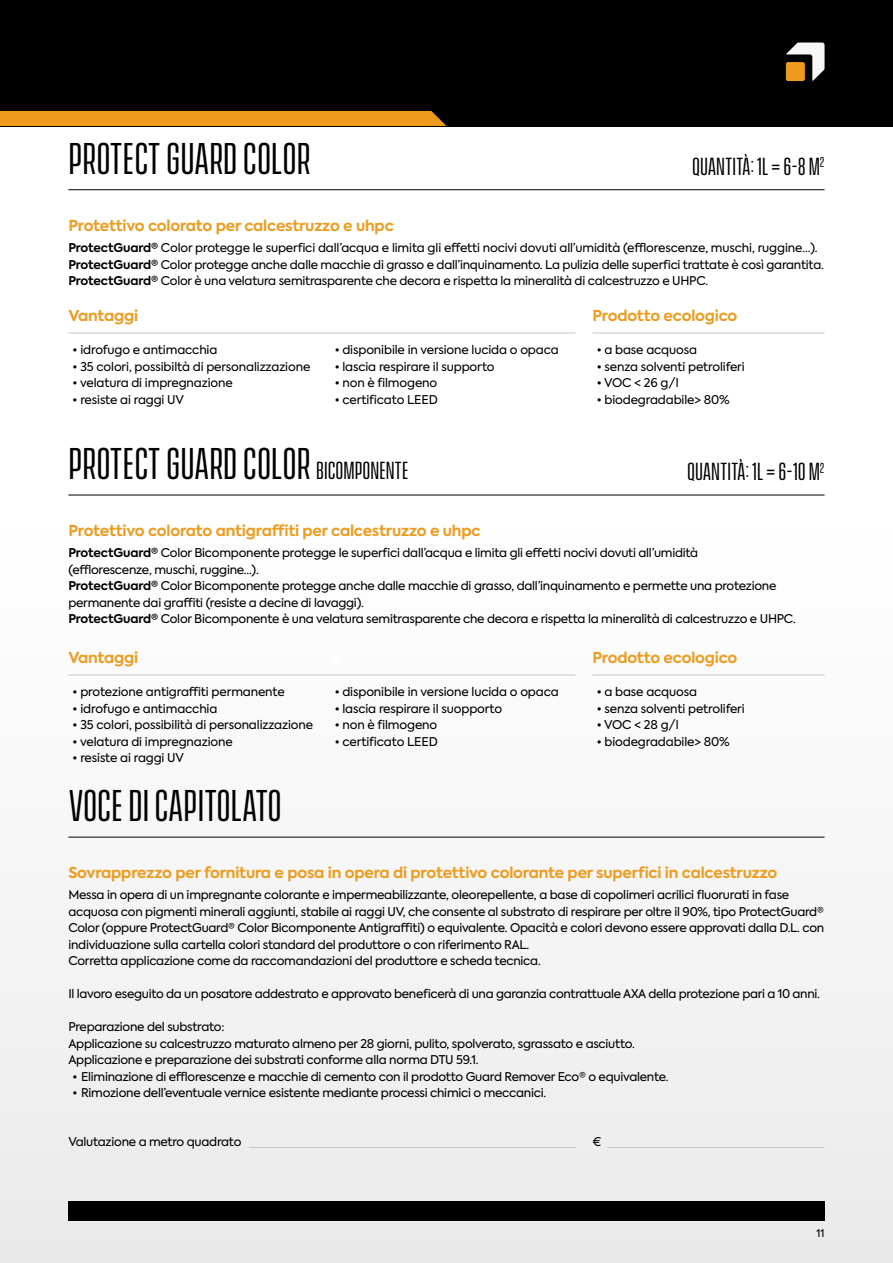
<style>
.page{position:relative;width:893px;height:1263px;background:#fff}
.page>*{position:absolute;margin:0;border:0;box-sizing:border-box;transform-origin:0 0}
.t1{font:40.5px "Vanguard CF";color:#000}
.t2{font:22.5px "Vanguard CF";color:#000}
.t3{font:700 15px "Axiforma";letter-spacing:-.01em;color:#ee9b1d}
.t4{font:12px/16.5px "Axiforma";letter-spacing:-.02em;color:#000}
.t5{font:10.5px "Axiforma";color:#000}
.s1{font-weight:700}
.s2{font-size:22.5px}
</style>
<div class="page">
<div style="left:0;top:525px;width:893px;height:738px;background:#f5f5f5"></div>
<div style="left:0;top:0;width:893px;height:126px;background:#000"></div>
<div style="left:0;top:111px;width:446px;height:15px;background:#ee9b1d"></div>
<div style="left:68px;top:1201px;width:756px;height:19px;background:#000"></div>
<hr style="left:68px;top:189px;width:756px;height:1px;background:#000">
<hr style="left:68px;top:495px;width:756px;height:1px;background:#000">
<hr style="left:68px;top:333px;width:507px;height:1px;background:#c6c6c6">
<hr style="left:68px;top:675px;width:507px;height:1px;background:#c6c6c6">
<hr style="left:249px;top:1147px;width:326px;height:1px;background:#c6c6c6">
<hr style="left:608px;top:1147px;width:216px;height:1px;background:#c6c6c6">
<hr style="left:592px;top:333px;width:233px;height:1px;background:#c6c6c6">
<hr style="left:592px;top:675px;width:233px;height:1px;background:#c6c6c6">
<hr style="left:68px;top:837px;width:756px;height:1px;background:#000">
<svg style="left:786px;top:43px;width:38px;height:38px"></svg>
<h1 class="t1" style="left:68px;top:136px;width:244px">PROTECT GUARD COLOR</h1>
<h2 class="t2" style="left:692px;top:154px;width:134px">QUANTITÀ: 1L = 6-8 M<sup>2</sup></h2>
<p class="t3" style="left:68px;top:215px;width:327px">Protettivo colorato per calcestruzzo e uhpc</p>
<p class="t4" style="left:68px;top:240px;width:757px"><span class="s1">ProtectGuard®</span> Color protegge le superfici dall’acqua e limita gli effetti nocivi dovuti all’umidità (efflorescenze, muschi, ruggine...).<br><span class="s1">ProtectGuard®</span> Color protegge anche dalle macchie di grasso e dall’inquinamento. La pulizia delle superfici trattate è così garantita.<br><span class="s1">ProtectGuard®</span> Color è una velatura semitrasparente che decora e rispetta la mineralità di calcestruzzo e UHPC.</p>
<p class="t3" style="left:68px;top:305px;width:71px">Vantaggi</p>
<p class="t4" style="left:73px;top:342px;width:146px">• idrofugo e antimacchia</p>
<p class="t4" style="left:73px;top:358px;width:239px">• 35 colori, possibiltà di personalizzazione</p>
<p class="t4" style="left:73px;top:375px;width:162px">• velatura di impregnazione</p>
<p class="t4" style="left:73px;top:391px;width:113px">• resiste ai raggi UV</p>
<p class="t4" style="left:335px;top:342px;width:226px">• disponibile in versione lucida o opaca</p>
<p class="t4" style="left:335px;top:358px;width:161px">• lascia respirare il supporto</p>
<p class="t4" style="left:335px;top:375px;width:104px">• non è filmogeno</p>
<p class="t4" style="left:335px;top:391px;width:105px">• certificato LEED</p>
<h1 class="t1" style="left:68px;top:441px;width:342px">PROTECT GUARD COLOR <span class="s2">BICOMPONENTE</span></h1>
<p class="t3" style="left:592px;top:305px;width:146px">Prodotto ecologico</p>
<p class="t4" style="left:597px;top:342px;width:102px">• a base acquosa</p>
<p class="t4" style="left:597px;top:358px;width:150px">• senza solventi petroliferi</p>
<p class="t4" style="left:597px;top:375px;width:83px">• VOC &lt; 26 g/l</p>
<p class="t4" style="left:597px;top:391px;width:134px">• biodegradabile&gt; 80%</p>
<h2 class="t2" style="left:687px;top:459px;width:139px">QUANTITÀ: 1L = 6-10 M<sup>2</sup></h2>
<p class="t3" style="left:68px;top:521px;width:414px">Protettivo colorato antigraffiti per calcestruzzo e uhpc</p>
<p class="t4" style="left:68px;top:545px;width:729px"><span class="s1">ProtectGuard®</span> Color Bicomponente protegge le superfici dall’acqua e limita gli effetti nocivi dovuti all’umidità<br>(efflorescenze, muschi, ruggine...).<br><span class="s1">ProtectGuard®</span> Color Bicomponente protegge anche dalle macchie di grasso, dall’inquinamento e permette una protezione permanente dai graffiti (resiste a decine di lavaggi).<br><span class="s1">ProtectGuard®</span> Color Bicomponente è una velatura semitrasparente che decora e rispetta la mineralità di calcestruzzo e UHPC.</p>
<p class="t3" style="left:68px;top:647px;width:71px">Vantaggi</p>
<p class="t4" style="left:73px;top:684px;width:214px">• protezione antigraffiti permanente</p>
<p class="t4" style="left:73px;top:700px;width:146px">• idrofugo e antimacchia</p>
<p class="t4" style="left:73px;top:717px;width:242px">• 35 colori, possibilità di personalizzazione</p>
<p class="t4" style="left:73px;top:733px;width:162px">• velatura di impregnazione</p>
<p class="t4" style="left:73px;top:750px;width:113px">• resiste ai raggi UV</p>
<h1 class="t1" style="left:68px;top:783px;width:215px">VOCE DI CAPITOLATO</h1>
<p class="t4" style="left:335px;top:684px;width:226px">• disponibile in versione lucida o opaca</p>
<p class="t4" style="left:335px;top:700px;width:169px">• lascia respirare il suopporto</p>
<p class="t4" style="left:335px;top:717px;width:104px">• non è filmogeno</p>
<p class="t4" style="left:335px;top:733px;width:105px">• certificato LEED</p>
<p class="t3" style="left:592px;top:647px;width:146px">Prodotto ecologico</p>
<p class="t4" style="left:597px;top:684px;width:102px">• a base acquosa</p>
<p class="t4" style="left:597px;top:700px;width:150px">• senza solventi petroliferi</p>
<p class="t4" style="left:597px;top:717px;width:83px">• VOC &lt; 28 g/l</p>
<p class="t4" style="left:597px;top:733px;width:134px">• biodegradabile&gt; 80%</p>
<p class="t3" style="left:68px;top:863px;width:710px">Sovrapprezzo per fornitura e posa in opera di protettivo colorante per superfici in calcestruzzo</p>
<p class="t4" style="left:68px;top:887px;width:757px">Messa in opera di un impregnante colorante e impermeabilizzante, oleorepellente, a base di copolimeri acrilici fluorurati in fase acquosa con pigmenti minerali aggiunti, stabile ai raggi UV, che consente al substrato di respirare per oltre il 90%, tipo ProtectGuard® Color (oppure ProtectGuard® Color Bicomponente Antigraffiti) o equivalente. Opacità e colori devono essere approvati dalla D.L. con individuazione sulla cartella colori standard del produttore o con riferimento RAL.<br>Corretta applicazione come da raccomandazioni del produttore e scheda tecnica.</p>
<p class="t4" style="left:68px;top:986px;width:753px">Il lavoro eseguito da un posatore addestrato e approvato beneficerà di una garanzia contrattuale AXA della protezione pari a 10 anni.</p>
<p class="t4" style="left:68px;top:1019px;width:568px">Preparazione del substrato:<br>Applicazione su calcestruzzo maturato almeno per 28 giorni, pulito, spolverato, sgrassato e asciutto.<br>Applicazione e preparazione dei substrati conforme alla norma DTU 59.1.</p>
<p class="t4" style="left:73px;top:1068px;width:597px">• Eliminazione di efflorescenze e macchie di cemento con il prodotto Guard Remover Eco® o equivalente.</p>
<p class="t4" style="left:73px;top:1085px;width:475px">• Rimozione dell’eventuale vernice esistente mediante processi chimici o meccanici.</p>
<p class="t4" style="left:68px;top:1134px;width:175px">Valutazione a metro quadrato</p>
<p class="t4" style="left:592px;top:1134px;width:10px">€</p>
<p class="t5" style="left:816px;top:1227px;width:10px">11</p>
</div>
